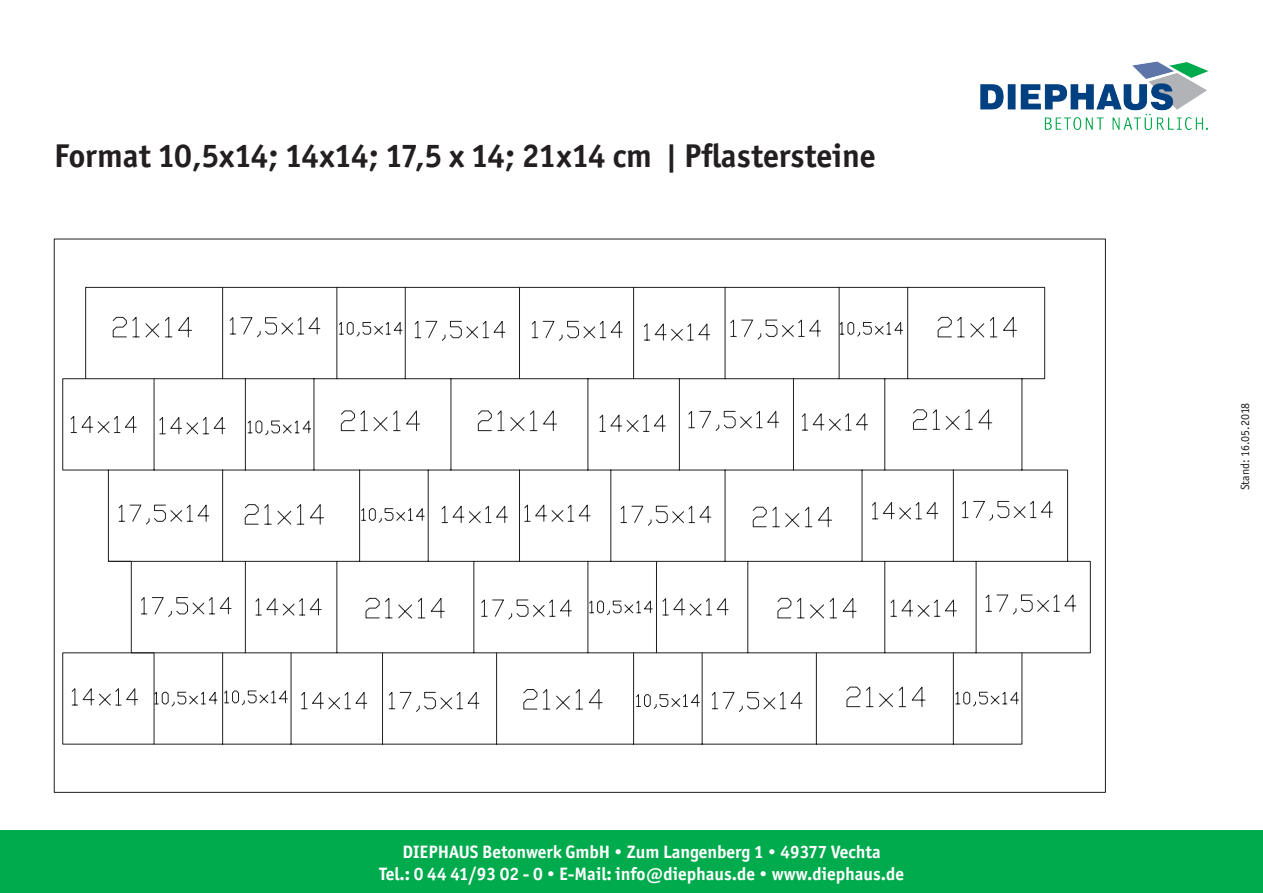
<style>
.page{position:relative;width:1263px;height:893px;background:#fff}
.page>*{position:absolute;margin:0;border:0;box-sizing:border-box;transform-origin:0 0}
.t1{font:700 33px "Officina Sans ITC Std";color:#231f20}
.t2{font:700 18px/21.6px "Officina Sans ITC Std";color:#fff;text-align:center}
.t3{font:12px "Officina Sans ITC Std";color:#231f20}
</style>
<div class="page">
<div style="left:0;top:831px;width:1263px;height:62px;background:#00ab4d"></div>
<img style="left:980px;top:62px;width:229px;height:68px">
<svg style="left:62px;top:286px;width:1029px;height:368px"></svg>
<div style="left:62px;top:652px;width:93px;height:93px;border:1px solid #231f20"></div>
<svg style="left:70px;top:314px;width:1007px;height:431px"></svg>
<svg style="left:247px;top:320px;width:657px;height:114px"></svg>
<svg style="left:255px;top:418px;width:349px;height:180px"></svg>
<svg style="left:223px;top:598px;width:430px;height:90px"></svg>
<svg style="left:153px;top:688px;width:866px;height:22px"></svg>
<h1 class="t1" style="left:54px;top:136px;width:823px">Format 10,5x14; 14x14; 17,5 x 14; 21x14 cm | Pflastersteine</h1>
<p class="t2" style="left:379px;top:841px;width:526px">DIEPHAUS Betonwerk GmbH • Zum Langenberg 1 • 49377 Vechta<br>Tel.: 0 44 41/93 02 - 0 • E-Mail: info@diephaus.de • www.diephaus.de</p>
<p class="t3" style="left:1238px;top:490px;width:89px;rotate:-90deg">Stand: 16.05.2018</p>
</div>
